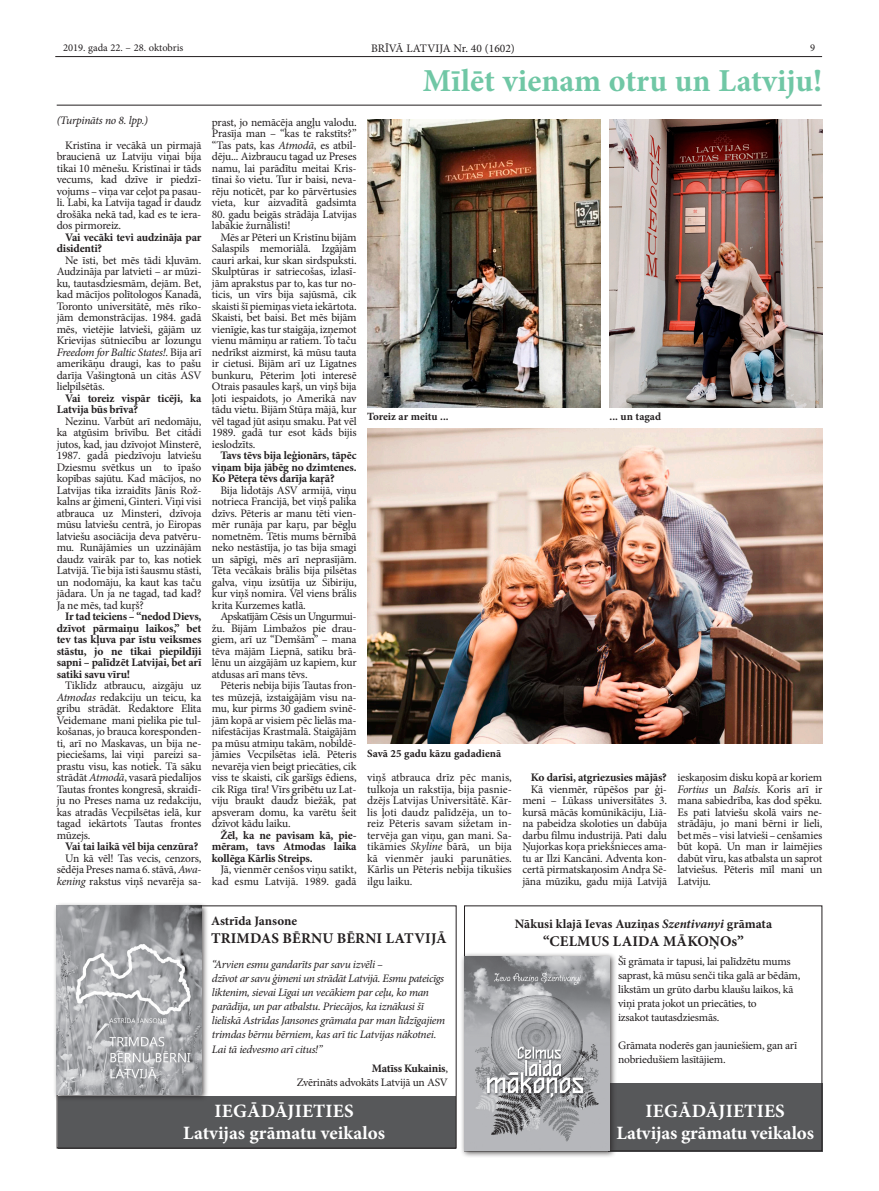
<style>
.page{position:relative;width:879px;height:1191px;background:#fff}
.page>*{position:absolute;margin:0;border:0;box-sizing:border-box;transform-origin:0 0}
.t1{font:700 32px "Minion Pro";color:#70c7a5}
.t2{font:700 18.8px/22px "Minion Pro";color:#fff;text-align:center}
.t3{font:700 14.9px "Minion Pro";letter-spacing:.01em;color:#231f20}
.t4{font:700 12.9px "Minion Pro";color:#231f20}
.t5{font:11.5px/11.5px "Minion Pro";letter-spacing:-.015em;color:#231f20;text-align:justify}
.t6{font:700 11.5px/11.5px "Minion Pro";letter-spacing:-.015em;color:#231f20;text-align:justify}
.t7{font:italic 11.5px "Minion Pro";letter-spacing:-.025em;color:#231f20}
.t8{font:italic 11.4px/14.1px "Minion Pro";letter-spacing:-.03em;color:#231f20}
.t9{font:11.4px/14px "Minion Pro";letter-spacing:-.02em;color:#231f20}
.t10{font:700 11px "Minion Pro";color:#231f20}
.t11{font:10.5px "Minion Pro";color:#231f20}
.s1{font-style:italic}
.s2{font-weight:700}
</style>
<div class="page">
<hr style="left:55px;top:56px;width:767px;height:1px;background:#231f20">
<div style="left:58px;top:1096px;width:398px;height:52px;background:#57585a"></div>
<hr style="left:57px;top:105px;width:764px;height:1px;background:#231f20">
<img style="left:367px;top:119px;width:233px;height:288px">
<img style="left:610px;top:119px;width:212px;height:288px">
<img style="left:367px;top:428px;width:455px;height:315px">
<div style="left:608px;top:1083px;width:214px;height:68px;background:#57585a"></div>
<div style="left:460px;top:952px;width:157px;height:205px;background:#231f20;opacity:.75"></div>
<img style="left:464px;top:956px;width:145px;height:194px">
<div style="left:53px;top:902px;width:156px;height:200px;background:#231f20;opacity:.75"></div>
<img style="left:57px;top:905px;width:144px;height:189px">
<p class="t11" style="left:63px;top:41px;width:122px">2019. gada 22. – 28. oktobris</p>
<p class="t5" style="left:371px;top:42px;width:145px">BRĪVĀ LATVIJA Nr. 40 (1602)</p>
<p class="t11" style="left:810px;top:41px;width:7px">9</p>
<p class="t7" style="left:57px;top:112px;width:93px">(Turpināts no 8. lpp.)</p>
<p class="t5" style="left:57px;top:139px;width:146px;text-indent:8px">Kristīna ir vecākā un pirmajā braucienā uz Latviju viņai bija tikai 10 mēnešu. Kristīnai ir tāds vecums, kad dzīve ir piedzī&shy;vojums – viņa var ceļot pa pasau&shy;li. Labi, ka Latvija tagad ir daudz drošāka nekā tad, kad es te iera&shy;dos pirmoreiz.</p>
<p class="t6" style="left:57px;top:231px;width:146px;text-indent:8px">Vai vecāki tevi audzināja par disidenti?</p>
<p class="t5" style="left:57px;top:254px;width:146px;text-indent:8px">Ne īsti, bet mēs tādi kļuvām.<br>Audzināja par latvieti – ar mūzi&shy;ku, tautasdziesmām, dejām. Bet, kad mācījos polītologos Kanadā, Toronto universitātē, mēs rīko&shy;jām demonstrācijas. 1984. gadā mēs, vietējie latvieši, gājām uz Krievijas sūtniecību ar lozungu <span class="s1">Freedom for Baltic States!</span>. Bija arī amerikāņu draugi, kas to pašu darīja Vašingtonā un citās ASV lielpilsētās.</p>
<p class="t6" style="left:57px;top:392px;width:146px;text-indent:8px">Vai toreiz vispār ticēji, ka<br>Latvija būs brīva?</p>
<p class="t5" style="left:57px;top:415px;width:146px;text-indent:8px">Nezinu. Varbūt arī nedomāju, ka atgūsim brīvību. Bet citādi jutos, kad, jau dzīvojot Minsterē, 1987. gadā piedzīvoju latviešu Dziesmu svētkus un to īpašo kopības sajūtu. Kad mācījos, no Latvijas tika izraidīts Jānis Rož&shy;kalns ar ģimeni, Ginteri. Viņi visi atbrauca uz Minsteri, dzīvoja mūsu latviešu centrā, jo Eiropas latviešu asociācija deva patvēru&shy;mu. Runājāmies un uzzinājām daudz vairāk par to, kas notiek Latvijā. Tie bija īsti šausmu stāsti, un nodomāju, ka kaut kas taču jādara. Un ja ne tagad, tad kad?<br>Ja ne mēs, tad kuŗš?</p>
<p class="t6" style="left:57px;top:610px;width:146px;text-indent:8px">Ir tad teiciens – “nedod Dievs, dzīvot pārmaiņu laikos,” bet tev tas kļuva par īstu veiksmes stāstu, jo ne tikai piepildīji sapni – palīdzēt Latvijai, bet arī satiki savu vīru!</p>
<p class="t5" style="left:57px;top:680px;width:146px;text-indent:8px">Tiklīdz atbraucu, aizgāju uz <span class="s1">Atmodas</span> redakciju un teicu, ka gribu strādāt. Redaktore Elita Veidemane mani pielika pie tul&shy;košanas, jo brauca koresponden&shy;ti, arī no Maskavas, un bija ne&shy;pieciešams, lai viņi pareizi sa&shy;prastu visu, kas notiek. Tā sāku strādāt <span class="s1">Atmodā</span>, vasarā piedalījos Tautas frontes kongresā, skraidī&shy;ju no Preses nama uz redakciju, kas atradās Vecpilsētas ielā, kur tagad iekārtots Tautas frontes mūzejs.</p>
<p class="t6" style="left:65px;top:840px;width:135px">Vai tai laikā vēl bija cenzūra?</p>
<p class="t5" style="left:57px;top:852px;width:146px;text-indent:8px">Un kā vēl! Tas vecis, cenzors, sēdēja Preses nama 6. stāvā, <span class="s1">Awa&shy;kening</span> rakstus viņš nevarēja sa-</p>
<p class="t5" style="left:212px;top:116px;width:146px">prast, jo nemācēja angļu valodu.<br>Prasīja man – “kas te rakstīts?” “Tas pats, kas <span class="s1">Atmodā</span>, es atbil&shy;dēju... Aizbraucu tagad uz Preses namu, lai parādītu meitai Kris&shy;tīnai šo vietu. Tur ir baisi, neva&shy;rēju noticēt, par ko pārvērtusies vieta, kur aizvadītā gadsimta</p>
<p class="t5" style="left:212px;top:208px;width:146px">80. gadu beigās strādāja Latvijas labākie žurnālisti!</p>
<p class="t5" style="left:212px;top:231px;width:146px;text-indent:8px">Mēs ar Pēteri un Kristīnu bijām Salaspils memoriālā. Izgājām cauri arkai, kur skan sirdspuksti.<br>Skulptūras ir satriecošas, izlasī&shy;jām aprakstus par to, kas tur no&shy;ticis, un vīrs bija sajūsmā, cik skaisti šī piemiņas vieta iekārtota.<br>Skaisti, bet baisi. Bet mēs bijām vienīgie, kas tur staigāja, izņemot vienu māmiņu ar ratiem. To taču nedrīkst aizmirst, kā mūsu tauta ir cietusi. Bijām arī uz Līgatnes bunkuru, Pēterim ļoti interesē Otrais pasaules kaŗš, un viņš bija ļoti iespaidots, jo Amerikā nav tādu vietu. Bijām Stūŗa mājā, kur vēl tagad jūt asiņu smaku. Pat vēl 1989. gadā tur esot kāds bijis ieslodzīts.</p>
<p class="t6" style="left:212px;top:449px;width:146px;text-indent:8px">Tavs tēvs bija leģionārs, tāpēc viņam bija jābēg no dzimtenes.<br>Ko Pēteŗa tēvs darīja kaŗā?</p>
<p class="t5" style="left:212px;top:484px;width:146px;text-indent:8px">Bija lidotājs ASV armijā, viņu notrieca Francijā, bet viņš palika dzīvs. Pēteris ar manu tēti vien&shy;mēr runāja par kaŗu, par bēgļu nometnēm. Tētis mums bērnībā neko nestāstīja, jo tas bija smagi un sāpīgi, mēs arī neprasījām.<br>Tēta vecākais brālis bija pilsētas galva, viņu izsūtīja uz Sibiriju, kur viņš nomira. Vēl viens brālis krita Kurzemes katlā.</p>
<p class="t5" style="left:212px;top:611px;width:146px;text-indent:9px">Apskatījām Cēsis un Ungurmui&shy;žu. Bijām Limbažos pie drau&shy;giem, arī uz “Demšām” – mana tēva mājām Liepnā, satiku brā&shy;lēnu un aizgājām uz kapiem, kur atdusas arī mans tēvs.</p>
<p class="t5" style="left:212px;top:680px;width:146px;text-indent:8px">Pēteris nebija bijis Tautas fron&shy;tes mūzejā, izstaigājām visu na&shy;mu, kur pirms 30 gadiem svinē&shy;jām kopā ar visiem pēc lielās ma&shy;nifestācijas Krastmalā. Staigājām pa mūsu atmiņu takām, nobildē&shy;jāmies Vecpilsētas ielā. Pēteris nevarēja vien beigt priecāties, cik viss te skaisti, cik garšīgs ēdiens, cik Rīga tīra! Vīrs gribētu uz Lat&shy;viju braukt daudz biežāk, pat apsveram domu, ka varētu šeit dzīvot kādu laiku.</p>
<p class="t6" style="left:212px;top:829px;width:146px;text-indent:8px">Žēl, ka ne pavisam kā, pie&shy;mēram, tavs Atmodas laika kollēga Kārlis Streips.</p>
<p class="t5" style="left:212px;top:864px;width:146px;text-align:right">Jā, vienmēr cenšos viņu satikt, kad esmu Latvijā. 1989. gadā</p>
<h1 class="t1" style="left:423px;top:58px;width:401px">Mīlēt vienam otru un Latviju!</h1>
<p class="t10" style="left:367px;top:409px;width:83px">Toreiz ar meitu ...</p>
<p class="t10" style="left:609px;top:409px;width:53px">... un tagad</p>
<p class="t10" style="left:367px;top:745px;width:136px">Savā 25 gadu kāzu gadadienā</p>
<p class="t5" style="left:367px;top:772px;width:146px">viņš atbrauca drīz pēc manis, tulkoja un rakstīja, bija pasnie&shy;dzējs Latvijas Universitātē. Kār&shy;lis ļoti daudz palīdzēja, un to&shy;reiz Pēteris savam sižetam in&shy;tervēja gan viņu, gan mani. Sa&shy;tikāmies <span class="s1">Skyline</span> bārā, un bija kā vienmēr jauki parunāties.<br>Kārlis un Pēteris nebija tikušies ilgu laiku.</p>
<p class="t6" style="left:531px;top:771px;width:137px">Ko darīsi, atgriezusies mājās?</p>
<p class="t5" style="left:522px;top:783px;width:146px;text-indent:9px">Kā vienmēr, rūpēšos par ģi&shy;meni – Lūkass universitātes 3. kursā mācās komūnikāciju, Liā&shy;na pabeidza skoloties un dabūja darbu filmu industrijā. Pati dalu Ņujorkas koŗa priekšnieces ama&shy;tu ar Ilzi Kancāni. Adventa kon&shy;certā pirmatskaņosim Andŗa Sē&shy;jāna mūziku, gadu mijā Latvijā</p>
<p class="t5" style="left:677px;top:772px;width:146px">ieskaņosim disku kopā ar koriem <span class="s1">Fortius</span> un <span class="s1">Balsis</span>. Koris arī ir mana sabiedrība, kas dod spēku.<br>Es pati latviešu skolā vairs ne&shy;strādāju, jo mani bērni ir lieli, bet mēs – visi latvieši – cenšamies būt kopā. Un man ir laimējies dabūt vīru, kas atbalsta un saprot latviešus. Pēteris mīl mani un Latviju.</p>
<p class="t4" style="left:211px;top:911px;width:88px">Astrīda Jansone</p>
<p class="t3" style="left:211px;top:927px;width:236px">TRIMDAS BĒRNU BĒRNI LATVIJĀ</p>
<p class="t8" style="left:212px;top:957px;width:235px">“Arvien esmu gandarīts par savu izvēli –<br>dzīvot ar savu ģimeni un strādāt Latvijā. Esmu pateicīgs liktenim, sievai Līgai un vecākiem par ceļu, ko man parādīja, un par atbalstu. Priecājos, ka iznākusi šī lieliskā Astrīdas Jansones grāmata par man līdzīgajiem trimdas bērnu bērniem, kas arī tic Latvijas nākotnei.<br>Lai tā iedvesmo arī citus!”</p>
<p class="t9" style="left:297px;top:1061px;width:153px;text-align:right"><span class="s2">Matīss Kukainis</span>,<br>Zvērināts advokāts Latvijā un ASV</p>
<h2 class="t2" style="left:183px;top:1099px;width:203px">Iegādājieties<br>Latvijas grāmatu veikalos</h2>
<p class="t4" style="left:515px;top:915px;width:259px">Nākusi klajā Ievas Auziņas <span class="s1">Szentivanyi</span> grāmata</p>
<p class="t3" style="left:543px;top:931px;width:202px">“CELMUS LAIDA MĀKOŅOs”</p>
<p class="t9" style="left:618px;top:954px;width:184px">Šī grāmata ir tapusi, lai palīdzētu mums saprast, kā mūsu senči tika galā ar bēdām, likstām un grūto darbu klaušu laikos, kā viņi prata jokot un priecāties, to<br>izsakot tautasdziesmās.</p>
<p class="t9" style="left:618px;top:1038px;width:180px">Grāmata noderēs gan jauniešiem, gan arī nobriedušiem lasītājiem.</p>
<h2 class="t2" style="left:616px;top:1099px;width:199px">Iegādājieties<br>Latvijas grāmatu veikalos</h2>
</div>
